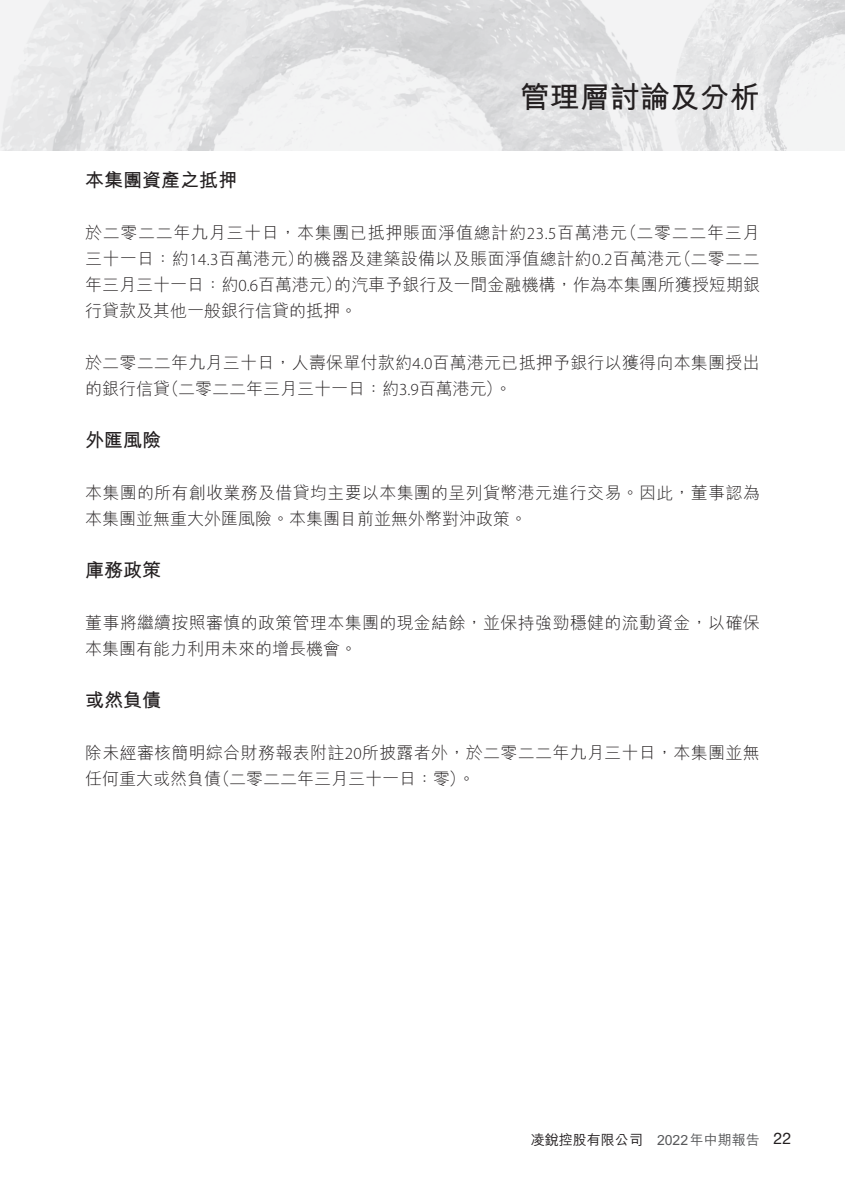
<style>
.page{position:relative;width:845px;height:1191px;background:#fff}
.page>*{position:absolute;margin:0;border:0;box-sizing:border-box;transform-origin:0 0}
.t1{font:700 30px "M Hei HK";color:#231f20}
.t2{font:700 19px "M Hei HK";color:#231f20}
.t3{font:300 17px/26px "M Hei HK";letter-spacing:.02em;color:#231f20}
.t4{font:300 17px/26px "M Hei HK";color:#231f20}
.t5{font:300 17px "M Hei HK";letter-spacing:.04em;color:#231f20}
.t6{font:16px "Helvetica Neue LT Std";color:#231f20}
.t7{font:500 14px "M Hei HK";color:#57585a}
.t8{font:500 14px "M Hei HK";color:#231f20}
.s1{font-family:"Myriad Pro"}
.s2{font-family:"Noto Sans CJ Ksc";font-weight:400}
</style>
<div class="page">
<svg style="left:0;top:0;width:845px;height:151px"></svg>
<p class="t2" style="left:85px;top:166px;width:153px">本集團資產之抵押</p>
<h1 class="t1" style="left:520px;top:75px;width:241px">管理層討論及分析</h1>
<p class="t5" style="left:620px;top:221px;width:141px">（二零二二年三月</p>
<p class="t5" style="left:85px;top:221px;width:544px">於二零二二年九月三十日，本集團已抵押賬面淨值總計約<span class="s1">23.5</span>百萬港元</p>
<p class="t3" style="left:85px;top:245px;width:220px">三十一日：約<span class="s1">14.3</span>百萬港元）</p>
<p class="t3" style="left:675px;top:245px;width:86px">（二零二二</p>
<p class="t3" style="left:296px;top:245px;width:387px">的機器及建築設備以及賬面淨值總計約<span class="s1">0.2</span>百萬港元</p>
<p class="t4" style="left:85px;top:271px;width:273px">年三月三十一日：約<span class="s1">0.6</span>百萬港元）行貸款及其他一般銀行信貸的抵押。</p>
<p class="t3" style="left:163px;top:349px;width:598px;text-indent:-78px">於二零二二年九月三十日，人壽保單付款約<span class="s1">4.0</span>百萬港元已抵押予銀行以獲得向本集團授出（二零二二年三月三十一日：約<span class="s1">3.9</span>百萬港元。(</p>
<p class="t4" style="left:334px;top:271px;width:427px">的汽車予銀行及一間金融機構，作為本集團所獲授短期銀</p>
<p class="t3" style="left:85px;top:375px;width:86px">的銀行信貸</p>
<p class="t2" style="left:85px;top:426px;width:77px">外匯風險</p>
<p class="t3" style="left:85px;top:479px;width:676px">本集團的所有創收業務及借貸均主要以本集團的呈列貨幣港元進行交易。因此，董事認為本集團並無重大外匯風險。本集團目前並無外幣對沖政策。</p>
<p class="t2" style="left:85px;top:556px;width:77px">庫務政策</p>
<p class="t3" style="left:85px;top:609px;width:676px">董事將繼續按照審慎的政策管理本集團的現金結餘，並保持強勁穩健的流動資金，以確保本集團有能力利用未來的增長機會。</p>
<p class="t2" style="left:85px;top:686px;width:77px">或然負債</p>
<p class="t3" style="left:214px;top:739px;width:547px;text-indent:-129px">除未經審核簡明綜合財務報表附註<span class="s1">20</span>所披露者外，於二零二二年九月三十日，本集團並無（二零二二年三月三十一日：零。(</p>
<p class="t4" style="left:85px;top:765px;width:137px">任何重大或然負債</p>
<p class="t8" style="left:531px;top:1130px;width:113px">凌<span class="s2">銳</span>控股有限公司</p>
<p class="t7" style="left:657px;top:1130px;width:104px">2022年中期報告</p>
<p class="t6" style="left:773px;top:1128px;width:19px">22</p>
</div>
